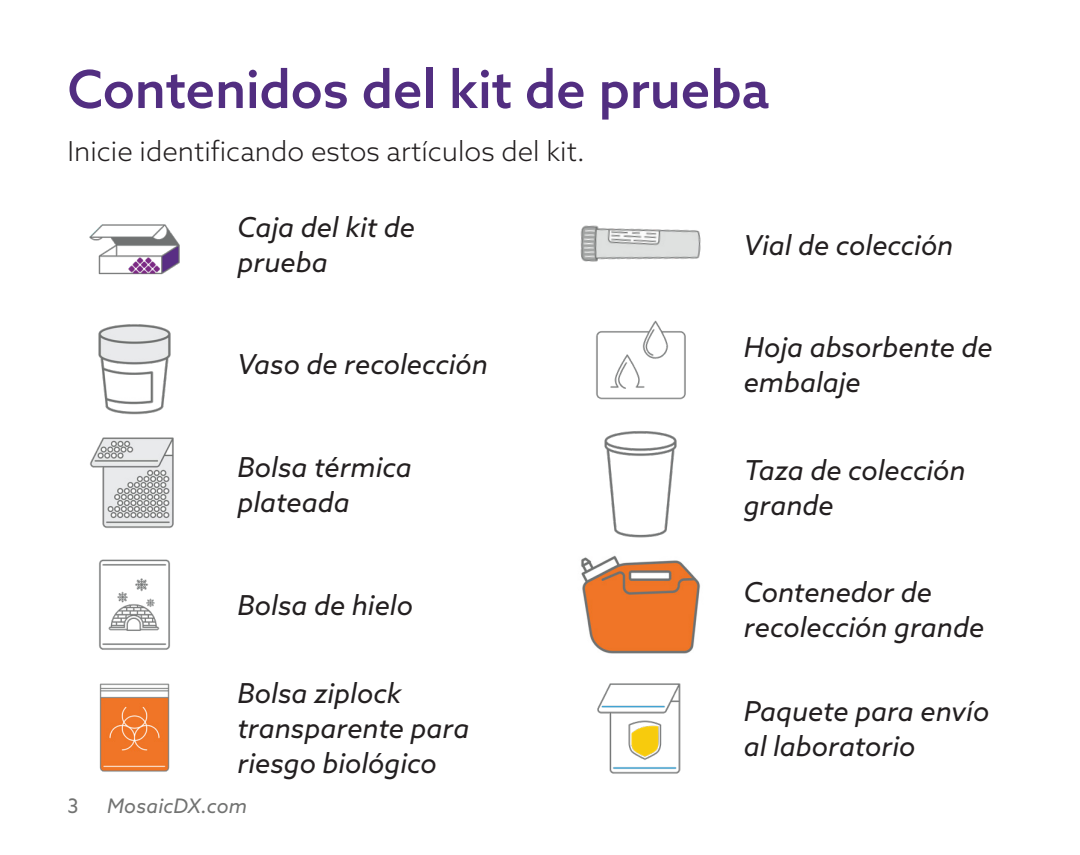
<style>
.page{position:relative;width:1080px;height:855px;background:#fff}
.page>*{position:absolute;margin:0;border:0;box-sizing:border-box;transform-origin:0 0}
.MDX_Paragraph_Style{font:500 52.5px "Azo Sans";letter-spacing:-.005em;color:#522e81}
.MDX_Symptom_Bullets{font:italic 27.5px/35px "Azo Sans";color:#231f20}
.MDX_Paragraph_Style-2{font:300 27.5px "Azo Sans";color:#231f20}
.t1{font:italic 20px "Azo Sans";letter-spacing:.01em;color:#717271}
.t2{font:20px "Azo Sans";color:#717271}
</style>
<div class="page">
<img style="left:89px;top:224px;width:91px;height:51px">
<img style="left:98px;top:324px;width:73px;height:91px">
<img style="left:90px;top:437px;width:84px;height:91px">
<img style="left:99px;top:559px;width:71px;height:91px">
<img style="left:597px;top:683px;width:84px;height:91px">
<img style="left:99px;top:683px;width:71px;height:89px">
<img style="left:596px;top:320px;width:90px;height:80px">
<img style="left:580px;top:225px;width:121px;height:37px">
<img style="left:581px;top:555px;width:119px;height:99px">
<img style="left:604px;top:431px;width:73px;height:107px">
<p class="MDX_Paragraph_Style" style="left:68px;top:55px;width:703px">Contenidos del kit de prueba</p>
<p class="MDX_Paragraph_Style-2" style="left:68px;top:133px;width:519px">Inicie identificando estos artículos del kit.</p>
<p class="MDX_Symptom_Bullets" style="left:238px;top:210px;width:179px">Caja del kit de prueba</p>
<p class="MDX_Symptom_Bullets" style="left:238px;top:347px;width:252px">Vaso de recolección</p>
<p class="MDX_Symptom_Bullets" style="left:238px;top:449px;width:176px">Bolsa térmica plateada</p>
<p class="MDX_Symptom_Bullets" style="left:238px;top:587px;width:177px">Bolsa de hielo</p>
<p class="MDX_Symptom_Bullets" style="left:238px;top:676px;width:233px">Bolsa ziplock transparente para riesgo biológico</p>
<p class="t2" style="left:68px;top:793px;width:13px">3</p>
<p class="t1" style="left:107px;top:793px;width:142px">MosaicDX.com</p>
<p class="MDX_Symptom_Bullets" style="left:744px;top:227px;width:211px">Vial de colección</p>
<p class="MDX_Symptom_Bullets" style="left:744px;top:329px;width:250px">Hoja absorbente de embalaje</p>
<p class="MDX_Symptom_Bullets" style="left:744px;top:453px;width:223px">Taza de colección grande</p>
<p class="MDX_Symptom_Bullets" style="left:744px;top:574px;width:242px">Contenedor de recolección grande</p>
<p class="MDX_Symptom_Bullets" style="left:744px;top:694px;width:247px">Paquete para envío al laboratorio</p>
</div>
